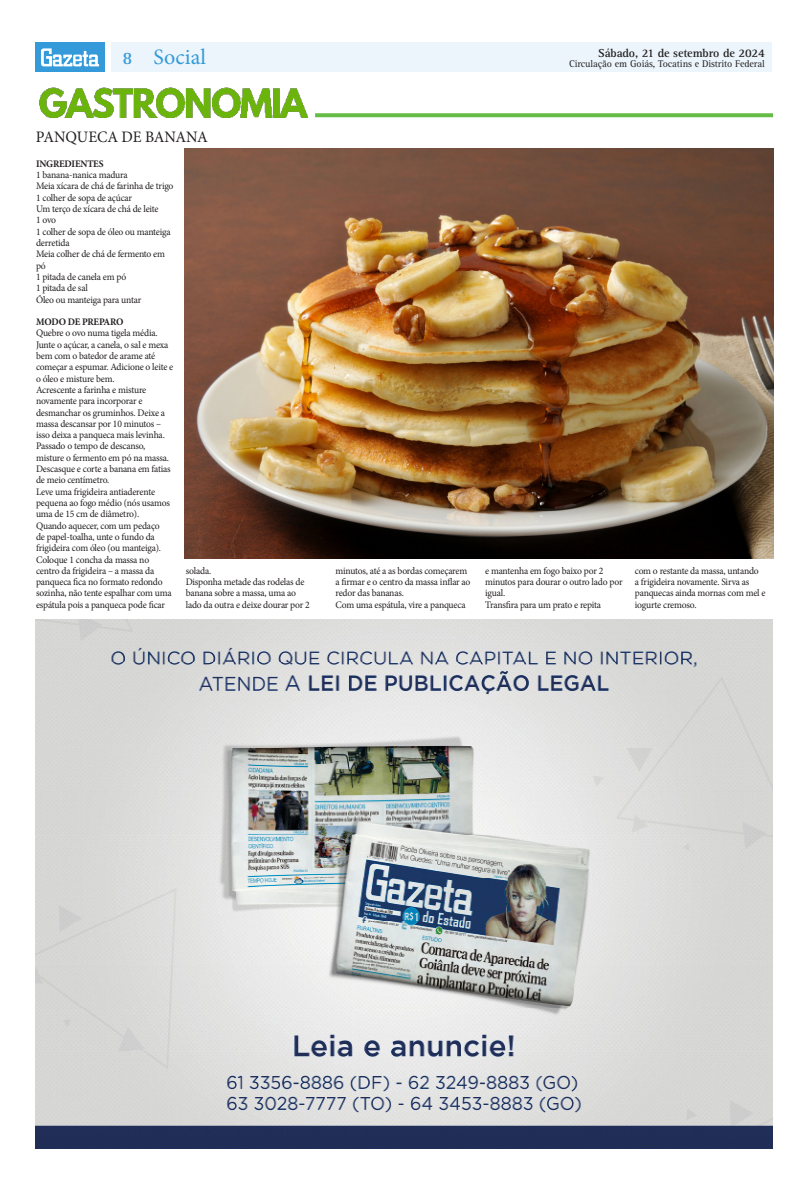
<style>
.page{position:relative;width:808px;height:1191px;background:#fff}
.page>*{position:absolute;margin:0;border:0;box-sizing:border-box;transform-origin:0 0}
.t1{font:22px "Minion Pro";color:#349ada}
.t2{font:700 18px "Rotis Serif Std";color:#349ada}
.Coluna_nome{font:16px "Minion Pro";letter-spacing:-.005em;color:#231f20}
.t3{font:700 12px "Rotis Serif Std";letter-spacing:-.01em;color:#231f20}
.Intertítulo{font:10px/11.3px "Minion Pro";letter-spacing:-.02em;color:#231f20;scale:.96 1}
.t4{font:10px "Rotis Serif Std";letter-spacing:-.01em;color:#231f20}
.Intertítulo-2{font:700 10px "Minion Pro";letter-spacing:-.02em;color:#231f20;scale:.96 1}
</style>
<div class="page">
<div style="left:111px;top:43px;width:661px;height:29px;background:#ebf5fb"></div>
<div style="left:36px;top:43px;width:69px;height:29px;background:#349ada"></div>
<svg style="left:41px;top:48px;width:58px;height:18px"></svg>
<img style="left:184px;top:149px;width:589px;height:409px">
<img style="left:39px;top:87px;width:269px;height:31px">
<svg style="left:315px;top:113px;width:458px;height:4px;background:#6ec051"></svg>
<img style="left:35px;top:619px;width:737px;height:529px">
<p class="t2" style="left:122px;top:47px;width:12px">8</p>
<p class="t1" style="left:153px;top:42px;width:54px">Social</p>
<p class="t3" style="left:598px;top:46px;width:168px">Sábado, 21 de setembro de 2024</p>
<p class="t4" style="left:569px;top:58px;width:197px">Circulação em Goiás, Tocatins e Distrito Federal</p>
<p class="Coluna_nome" style="left:36px;top:126px;width:173px">PANQUECA DE BANANA</p>
<p class="Intertítulo-2" style="left:36px;top:157px;width:72px">INGREDIENTES</p>
<p class="Intertítulo" style="left:36px;top:169px;width:97px">1 banana-nanica madura</p>
<p class="Intertítulo" style="left:36px;top:181px;width:145px">Meia xícara de chá de farinha de trigo</p>
<p class="Intertítulo" style="left:36px;top:192px;width:101px">1 colher de sopa de açúcar</p>
<p class="Intertítulo" style="left:36px;top:203px;width:129px">Um terço de xícara de chá de leite</p>
<p class="Intertítulo" style="left:36px;top:215px;width:22px">1 ovo</p>
<p class="Intertítulo" style="left:36px;top:226px;width:142px">1 colher de sopa de óleo ou manteiga derretida</p>
<p class="Intertítulo" style="left:36px;top:248px;width:136px">Meia colher de chá de fermento em pó</p>
<p class="Intertítulo" style="left:36px;top:271px;width:95px">1 pitada de canela em pó</p>
<p class="Intertítulo" style="left:36px;top:282px;width:55px">1 pitada de sal</p>
<p class="Intertítulo" style="left:36px;top:294px;width:111px">Óleo ou manteiga para untar</p>
<p class="Intertítulo-2" style="left:36px;top:315px;width:93px">MODO DE PREPARO</p>
<p class="Intertítulo" style="left:36px;top:328px;width:144px">Quebre o ovo numa tigela média.<br>Junte o açúcar, a canela, o sal e mexa bem com o batedor de arame até começar a espumar. Adicione o leite e o óleo e misture bem.</p>
<p class="Intertítulo" style="left:36px;top:384px;width:136px">Acrescente a farinha e misture novamente para incorporar e desmanchar os gruminhos. Deixe a massa descansar por 10 minutos – isso deixa a panqueca mais levinha.</p>
<p class="Intertítulo" style="left:36px;top:441px;width:142px">Passado o tempo de descanso, misture o fermento em pó na massa.<br>Descasque e corte a banana em fatias de meio centímetro.</p>
<p class="Intertítulo" style="left:36px;top:486px;width:141px">Leve uma frigideira antiaderente pequena ao fogo médio (nós usamos uma de 15 cm de diâmetro).</p>
<p class="Intertítulo" style="left:36px;top:520px;width:143px">Quando aquecer, com um pedaço<br>de papel-toalha, unte o fundo da frigideira com óleo (ou manteiga).<br>Coloque 1 concha da massa no centro da frigideira – a massa da panqueca fica no formato redondo sozinha, não tente espalhar com uma espátula pois a panqueca pode ficar</p>
<p class="Intertítulo" style="left:186px;top:565px;width:28px">solada.</p>
<p class="Intertítulo" style="left:186px;top:576px;width:131px">Disponha metade das rodelas de banana sobre a massa, uma ao lado da outra e deixe dourar por 2</p>
<p class="Intertítulo" style="left:335px;top:565px;width:142px">minutos, até a as bordas começarem a firmar e o centro da massa inflar ao redor das bananas.</p>
<p class="Intertítulo" style="left:335px;top:599px;width:137px">Com uma espátula, vire a panqueca</p>
<p class="Intertítulo" style="left:485px;top:565px;width:145px">e mantenha em fogo baixo por 2 minutos para dourar o outro lado por igual.</p>
<p class="Intertítulo" style="left:485px;top:599px;width:122px">Transfira para um prato e repita</p>
<p class="Intertítulo" style="left:635px;top:565px;width:138px">com o restante da massa, untando<br>a frigideira novamente. Sirva as panquecas ainda mornas com mel e iogurte cremoso.</p>
</div>
